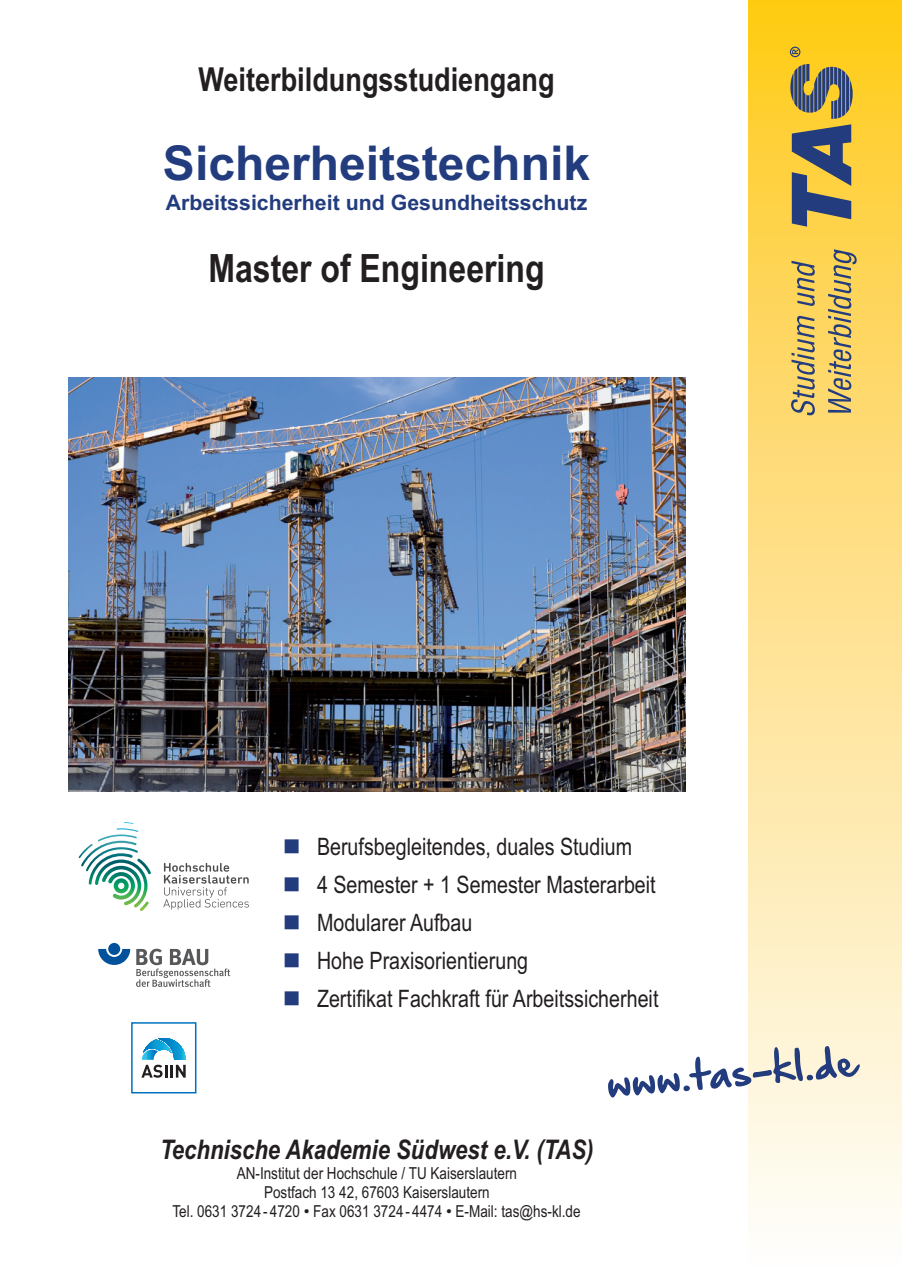
<style>
.page{position:relative;width:902px;height:1272px;background:#fff}
.page>*{position:absolute;margin:0;border:0;box-sizing:border-box;transform-origin:0 0}
.t1{font:700 48px "Arial";color:#223c7e}
.t2{font:700 39px "Arial Narrow";color:#231f20}
.t3{font:700 33px "Arial Narrow";color:#231f20}
.t4{font:italic 700 27px "Arial Narrow";color:#231f20}
.t5{font:24px "Arial Narrow";color:#231f20}
.t6{font:700 21.3px "Arial";color:#223c7e}
.t7{font:16.5px/18.8px "Arial Narrow";color:#231f20;text-align:center}
.s1{color:#223c7e}
.s2{font-family:"Arial"}
</style>
<div class="page">
<img style="left:79px;top:822px;width:72px;height:85px">
<svg style="left:163px;top:863px;width:86px;height:46px"></svg>
<div style="left:131px;top:1022px;width:65px;height:71px;background:#fff;border:2px solid #0072bc"></div>
<svg style="left:141px;top:1038px;width:45px;height:39px"></svg>
<svg style="left:748px;top:0;width:153px;height:1213px"></svg>
<svg style="left:791px;top:315px;width:23px;height:100px"></svg>
<svg style="left:791px;top:261px;width:23px;height:45px"></svg>
<svg style="left:828px;top:249px;width:28px;height:163px"></svg>
<svg style="left:790px;top:64px;width:62px;height:163px"></svg>
<svg style="left:789px;top:47px;width:11px;height:10px"></svg>
<svg style="left:608px;top:1045px;width:251px;height:52px"></svg>
<img style="left:68px;top:377px;width:617px;height:414px">
<svg style="left:98px;top:948px;width:32px;height:16px"></svg>
<div style="left:108px;top:942px;width:12px;height:12px;background:#01519b;border-radius:50%"></div>
<svg style="left:136px;top:948px;width:94px;height:38px"></svg>
<h3 class="t3" style="left:198px;top:67px;width:357px">Weiterbildungsstudiengang</h3>
<h1 class="t1" style="left:163px;top:145px;width:428px">Sicherheitstechnik</h1>
<p class="t6" style="left:166px;top:194px;width:423px">Arbeitssicherheit und Gesundheitsschutz</p>
<h2 class="t2" style="left:208px;top:254px;width:337px">Master of Engineering</h2>
<p class="t5" style="left:283px;top:837px;width:351px"><span class="s1">■</span> Berufsbegleitendes, duales Studium</p>
<p class="t5" style="left:283px;top:875px;width:374px"><span class="s1">■</span> 4 Semester + 1 Semester Masterarbeit</p>
<p class="t5" style="left:283px;top:913px;width:191px"><span class="s1">■</span> Modularer Aufbau</p>
<p class="t5" style="left:283px;top:951px;width:247px"><span class="s1">■</span> Hohe Praxisorientierung</p>
<p class="t5" style="left:283px;top:989px;width:377px"><span class="s1">■</span> Zertifikat Fachkraft für Arbeitssicherheit</p>
<p class="t4" style="left:160px;top:1138px;width:435px">Technische Akademie Südwest e.V. (TAS)</p>
<p class="t7" style="left:172px;top:1165px;width:410px">AN-Institut der Hochschule / TU Kaiserslautern<br>Postfach 13 42, 67603 Kaiserslautern<br>Tel. 0631 3724 - 4720 <span class="s2">•</span> Fax 0631 3724 - 4474 <span class="s2">•</span> E-Mail: tas@hs-kl.de</p>
</div>
